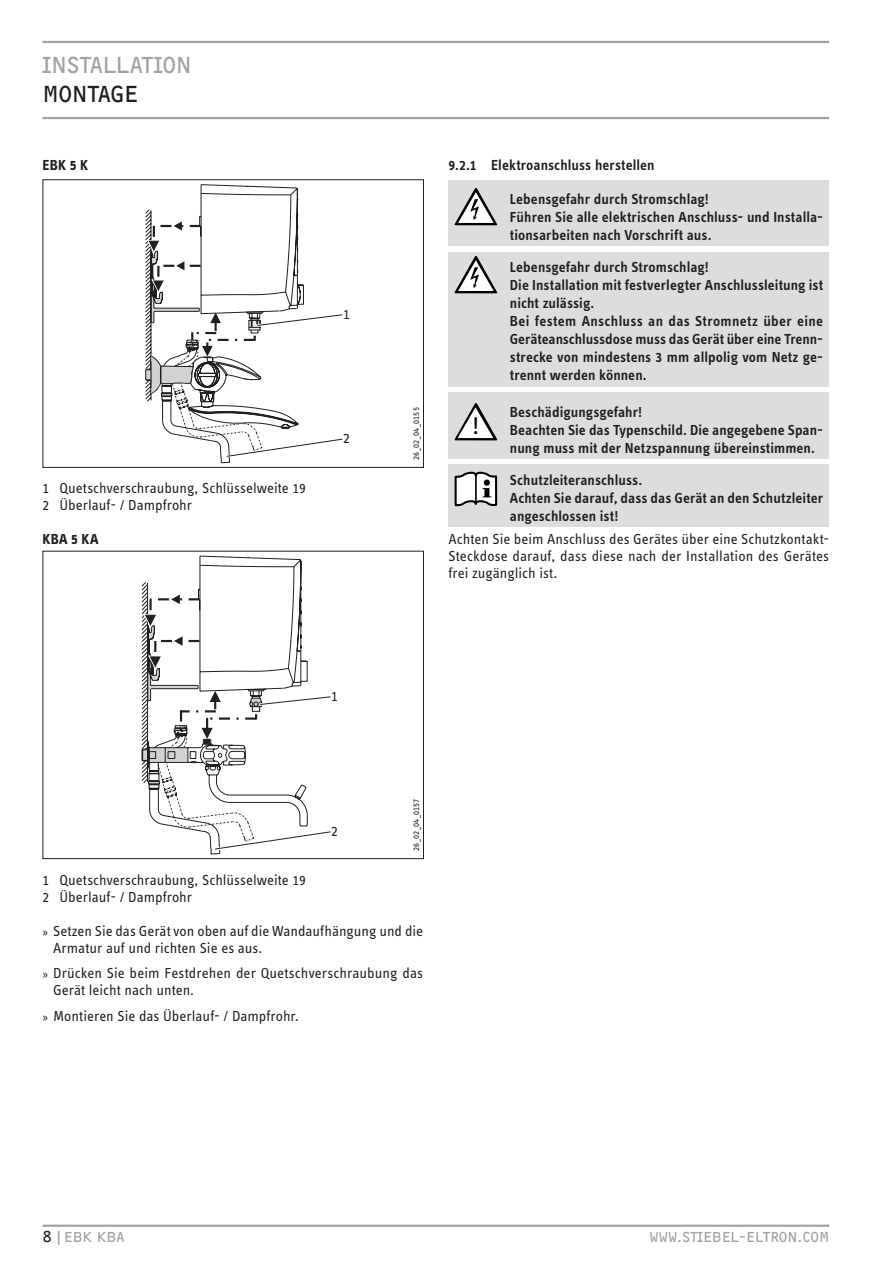
<style>
.page{position:relative;width:893px;height:1263px;background:#fff}
.page>*{position:absolute;margin:0;border:0;box-sizing:border-box;transform-origin:0 0}
.t1{font:24.9px "STE Info Text";color:#000}
.t2{font:24px "F2 FOCR Bczyk Com";letter-spacing:-.015em;color:#a1a3a6}
.t3{font:24px "F2 FOCR Bczyk Com";letter-spacing:-.02em;color:#231f20}
.t4{font:600 15px/18px "STE Info Text";letter-spacing:.005em;color:#231f20}
.t5{font:15px/17px "STE Info Text";color:#231f20}
.t6{font:15px "F2 FOCR Bczyk Com";color:#a1a3a6}
.t7{font:700 15px "STE Info Text";letter-spacing:.01em;color:#231f20}
.t8{font:9px "STE Info Text";letter-spacing:.02em;color:#231f20}
.s1{font-size:12px}
.s2{color:#231f20}
</style>
<div class="page">
<hr style="left:43px;top:1224px;width:786px;height:3px;background:#a1a3a6">
<hr style="left:43px;top:41px;width:786px;height:2px;background:#a1a3a6">
<hr style="left:43px;top:117px;width:786px;height:2px;background:#a1a3a6">
<div style="left:43px;top:179px;width:381px;height:289px;border:1px solid #231f20"></div>
<svg style="left:145px;top:184px;width:198px;height:279px"></svg>
<div style="left:43px;top:551px;width:381px;height:308px;border:1px solid #231f20"></div>
<svg style="left:141px;top:555px;width:190px;height:299px"></svg>
<div style="left:449px;top:180px;width:380px;height:66px;background:#dcdddf"></div>
<svg style="left:455px;top:188px;width:42px;height:37px"></svg>
<div style="left:449px;top:252px;width:380px;height:134px;background:#dcdddf"></div>
<svg style="left:455px;top:256px;width:42px;height:37px"></svg>
<div style="left:449px;top:392px;width:380px;height:67px;background:#dcdddf"></div>
<svg style="left:455px;top:403px;width:42px;height:37px"></svg>
<div style="left:449px;top:465px;width:380px;height:62px;background:#dcdddf"></div>
<svg style="left:455px;top:472px;width:42px;height:34px"></svg>
<hr style="left:475px;top:475px;width:2px;height:28px;background:#000">
<h2 class="t2" style="left:43px;top:51px;width:151px">INSTALLATION</h2>
<h2 class="t3" style="left:43px;top:80px;width:97px">MONTAGE</h2>
<p class="t7" style="left:43px;top:156px;width:47px">EBK 5 K</p>
<p class="t5" style="left:343px;top:305px;width:8px">1</p>
<p class="t5" style="left:43px;top:480px;width:265px">1 Quetschverschraubung, Schlüsselweite 19<br>2 Überlauf- / Dampfrohr</p>
<p class="t7" style="left:43px;top:531px;width:57px">KBA 5 KA</p>
<p class="t5" style="left:343px;top:430px;width:8px">2</p>
<p class="t8" style="left:411px;top:460px;width:54px;rotate:-90deg">26_02_04_0155</p>
<p class="t4" style="left:449px;top:156px;width:207px">9.2.1 Elektroanschluss herstellen</p>
<p class="t4" style="left:510px;top:190px;width:315px">Lebensgefahr durch Stromschlag!<br>Führen Sie alle elektrischen Anschluss- und Installa&shy;tionsarbeiten nach Vorschrift aus.</p>
<p class="t4" style="left:510px;top:258px;width:315px">Lebensgefahr durch Stromschlag!<br>Die Installation mit festverlegter Anschlussleitung ist nicht zulässig.<br>Bei festem Anschluss an das Stromnetz über eine Geräteanschlussdose muss das Gerät über eine Trenn&shy;strecke von mindestens 3 mm allpolig vom Netz ge&shy;trennt werden können.</p>
<h1 class="t1" style="left:472px;top:412px;width:9px">!</h1>
<p class="t4" style="left:510px;top:403px;width:315px">Beschädigungsgefahr!<br>Beachten Sie das Typenschild. Die angegebene Span&shy;nung muss mit der Netzspannung übereinstimmen.</p>
<p class="t4" style="left:510px;top:471px;width:315px">Schutzleiteranschluss.<br>Achten Sie darauf, dass das Gerät an den Schutzleiter angeschlossen ist!</p>
<p class="t5" style="left:449px;top:531px;width:382px;text-align:justify">Achten Sie beim Anschluss des Gerätes über eine Schutzkontakt-Steckdose darauf, dass diese nach der Installation des Gerätes frei zugänglich ist.</p>
<p class="t5" style="left:331px;top:687px;width:8px">1</p>
<p class="t5" style="left:331px;top:822px;width:8px">2</p>
<p class="t8" style="left:411px;top:851px;width:54px;rotate:-90deg">26_02_04_0157</p>
<p class="t5" style="left:43px;top:871px;width:265px">1 Quetschverschraubung, Schlüsselweite 19<br>2 Überlauf- / Dampfrohr</p>
<p class="t5" style="left:53px;top:922px;width:371px;text-indent:-11px"><span class="s1">»</span> Setzen Sie das Gerät von oben auf die Wandaufhängung und die<br>Armatur auf und richten Sie es aus.</p>
<p class="t5" style="left:53px;top:964px;width:371px;text-indent:-11px"><span class="s1">»</span> Drücken Sie beim Festdrehen der Quetschverschraubung das<br>Gerät leicht nach unten.</p>
<p class="t5" style="left:43px;top:1007px;width:258px"><span class="s1">»</span> Montieren Sie das Überlauf- / Dampfrohr.</p>
<p class="t6" style="left:43px;top:1228px;width:79px"><span class="s2">8</span>|EBK KBA</p>
<p class="t6" style="left:649px;top:1228px;width:182px">WWW.STIEB EL-ELTRON.COM</p>
</div>
